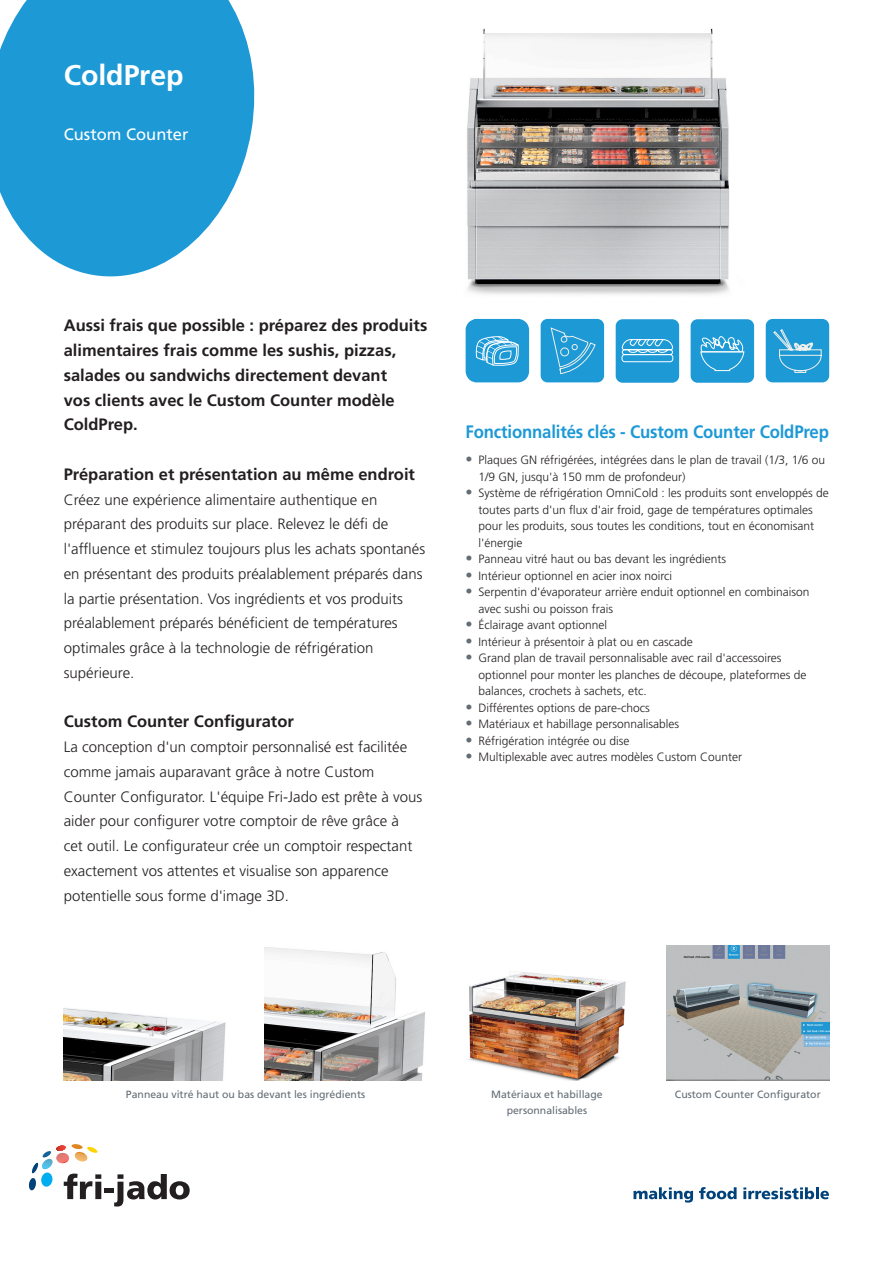
<style>
.page{position:relative;width:893px;height:1263px;background:#fff}
.page>*{position:absolute;margin:0;border:0;box-sizing:border-box;transform-origin:0 0}
.Kop_1_Wit{font:700 28.5px "Frutiger LT Std";letter-spacing:-.005em;color:#fff}
.Kop_3_Blauw{font:700 18px "Frutiger LT Std";letter-spacing:-.01em;color:#1d99d6;scale:.93 1}
.Intro_zwart{font:700 16.5px/24.8px "Frutiger LT Std";color:#231f20}
.Kop_2_Wit{font:16.5px "Frutiger LT Std";color:#fff}
.Bodytekst_zwart{font:300 15px/24.8px "Frutiger LT Std";color:#231f20}
.t1{font:300 12px/16.5px "Frutiger LT Std";color:#231f20}
.Bijschrift_grijs{font:10.5px/16.5px "Frutiger LT Std";color:#636d75;text-align:center}
.s1{font-weight:400;font-size:14.25px;color:#636d75}
</style>
<div class="page">
<svg style="left:29px;top:1144px;width:161px;height:62px"></svg>
<svg style="left:0;top:0;width:254px;height:276px;background:#3ba6db"></svg>
<img style="left:667px;top:28px;width:160px;height:293px">
<img style="left:265px;top:947px;width:126px;height:133px">
<svg style="left:667px;top:1187px;width:26px;height:15px"></svg>
<svg style="left:699px;top:1187px;width:38px;height:12px"></svg>
<svg style="left:743px;top:1187px;width:86px;height:12px"></svg>
<img style="left:64px;top:1008px;width:162px;height:72px">
<svg style="left:391px;top:28px;width:276px;height:1172px"></svg>
<div style="left:691px;top:319px;width:63px;height:64px;background:#1d99d6;border-radius:7px"></div>
<svg style="left:700px;top:336px;width:45px;height:35px"></svg>
<div style="left:766px;top:319px;width:63px;height:63px;background:#1d99d6;border-radius:7px"></div>
<svg style="left:773px;top:329px;width:49px;height:44px"></svg>
<div style="left:616px;top:319px;width:63px;height:64px;background:#1d99d6;border-radius:7px"></div>
<svg style="left:621px;top:339px;width:53px;height:24px"></svg>
<img style="left:666px;top:945px;width:163px;height:135px">
<p class="Kop_1_Wit" style="left:64px;top:59px;width:121px">ColdPrep</p>
<p class="Kop_2_Wit" style="left:64px;top:125px;width:126px">Custom Counter</p>
<p class="Intro_zwart" style="left:64px;top:313px;width:365px">Aussi frais que possible : préparez des produits alimentaires frais comme les sushis, pizzas, salades ou sandwichs directement devant<br>vos clients avec le Custom Counter modèle ColdPrep.</p>
<p class="Intro_zwart" style="left:64px;top:462px;width:353px">Préparation et présentation au même endroit</p>
<p class="Bodytekst_zwart" style="left:64px;top:487px;width:363px">Créez une expérience alimentaire authentique en préparant des produits sur place. Relevez le défi de l'affluence et stimulez toujours plus les achats spontanés en présentant des produits préalablement préparés dans la partie présentation. Vos ingrédients et vos produits préalablement préparés bénéficient de températures optimales grâce à la technologie de réfrigération supérieure.</p>
<p class="Intro_zwart" style="left:64px;top:709px;width:232px">Custom Counter Configurator</p>
<p class="Bodytekst_zwart" style="left:64px;top:735px;width:360px">La conception d'un comptoir personnalisé est facilitée comme jamais auparavant grâce à notre Custom Counter Configurator. L'équipe Fri-Jado est prête à vous aider pour configurer votre comptoir de rêve grâce à<br>cet outil. Le configurateur crée un comptoir respectant exactement vos attentes et visualise son apparence potentielle sous forme d'image 3D.</p>
<p class="Kop_3_Blauw" style="left:466px;top:422px;width:392px">Fonctionnalités clés - Custom Counter ColdPrep</p>
<p class="t1" style="left:478px;top:452px;width:348px;text-indent:-13px"><span class="s1">•</span> Plaques GN réfrigérées, intégrées dans le plan de travail (1/3, 1/6 ou<br>1/9 GN, jusqu'à 150 mm de profondeur)</p>
<p class="t1" style="left:478px;top:485px;width:352px;text-indent:-13px"><span class="s1">•</span> Système de réfrigération OmniCold : les produits sont enveloppés de toutes parts d'un flux d'air froid, gage de températures optimales pour les produits, sous toutes les conditions, tout en économisant l'énergie</p>
<p class="t1" style="left:466px;top:551px;width:262px"><span class="s1">•</span> Panneau vitré haut ou bas devant les ingrédients</p>
<p class="t1" style="left:466px;top:567px;width:208px"><span class="s1">•</span> Intérieur optionnel en acier inox noirci</p>
<p class="t1" style="left:478px;top:584px;width:333px;text-indent:-13px"><span class="s1">•</span> Serpentin d'évaporateur arrière enduit optionnel en combinaison avec sushi ou poisson frais</p>
<p class="t1" style="left:466px;top:617px;width:143px"><span class="s1">•</span> Éclairage avant optionnel</p>
<p class="t1" style="left:466px;top:633px;width:229px"><span class="s1">•</span> Intérieur à présentoir à plat ou en cascade</p>
<p class="t1" style="left:478px;top:650px;width:330px;text-indent:-13px"><span class="s1">•</span> Grand plan de travail personnalisable avec rail d'accessoires optionnel pour monter les planches de découpe, plateformes de balances, crochets à sachets, etc.</p>
<p class="t1" style="left:466px;top:699px;width:186px"><span class="s1">•</span> Différentes options de pare-chocs</p>
<p class="t1" style="left:466px;top:716px;width:215px"><span class="s1">•</span> Matériaux et habillage personnalisables</p>
<p class="t1" style="left:466px;top:732px;width:165px"><span class="s1">•</span> Réfrigération intégrée ou dise</p>
<p class="t1" style="left:466px;top:749px;width:278px"><span class="s1">•</span> Multiplexable avec autres modèles Custom Counter</p>
<p class="Bijschrift_grijs" style="left:126px;top:1086px;width:241px">Panneau vitré haut ou bas devant les ingrédients</p>
<p class="Bijschrift_grijs" style="left:491px;top:1086px;width:113px">Matériaux et habillage personnalisables</p>
<p class="Bijschrift_grijs" style="left:675px;top:1086px;width:147px">Custom Counter Configurator</p>
</div>
